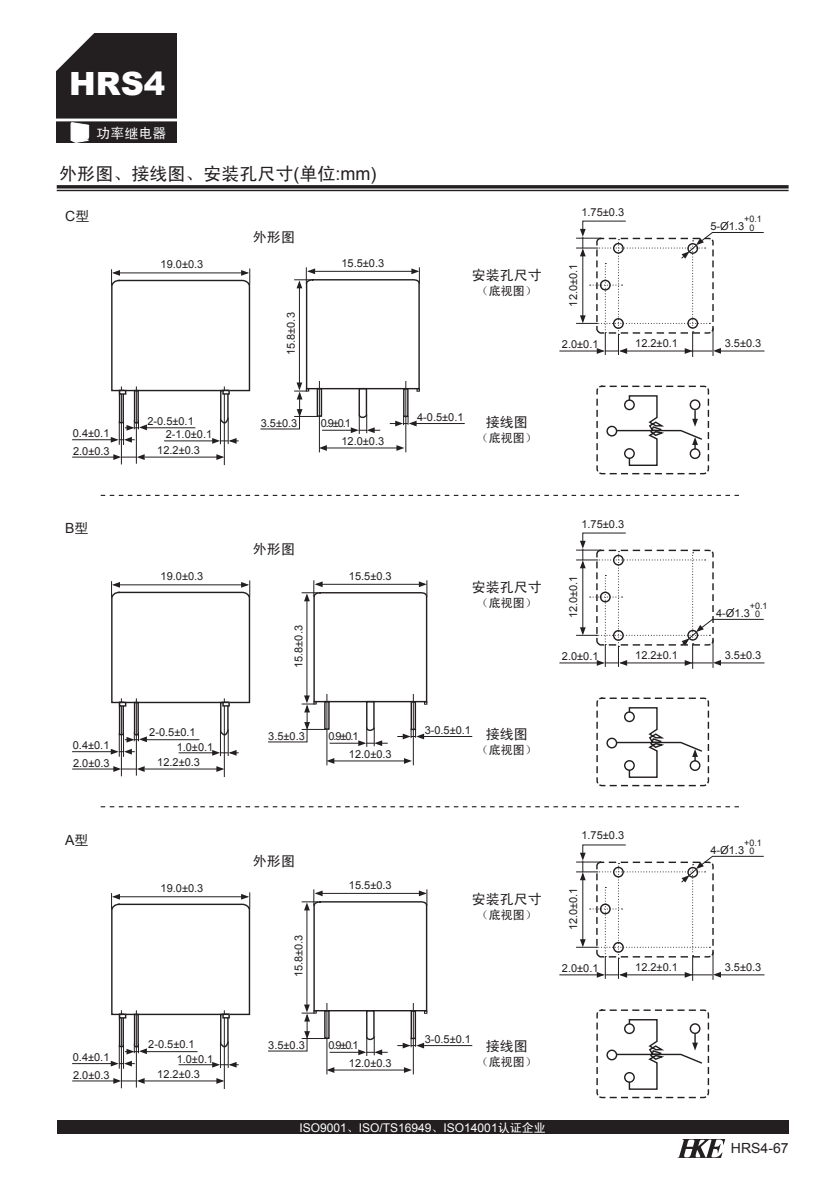
<style>
.page{position:relative;width:834px;height:1191px;background:#fff}
.page>*{position:absolute;margin:0;border:0;box-sizing:border-box;transform-origin:0 0}
.t1{font:900 32px "Arial";color:#fff}
.t2{font:18px "Sim Hei";color:#231f20}
.t3{font:14px "Sim Hei";color:#231f20}
.t4{font:14px "Arial";color:#231f20}
.t5{font:14px "Sim Hei";color:#fff}
.t6{font:12px "Arial";color:#fff}
.t7{font:12px "Sim Hei";color:#231f20}
.t8{font:11px/18.2px "Arial";color:#231f20}
.t9{font:9px/8.6px "Arial";color:#231f20;text-align:center}
.s1{font-family:"Arial"}
.s2{font-family:"Sim Hei"}
</style>
<div class="page">
<svg style="left:101px;top:495px;width:637px;height:1px"></svg>
<svg style="left:101px;top:806px;width:637px;height:1px"></svg>
<hr style="left:57px;top:185px;width:731px;height:3px;background:#231f20">
<hr style="left:57px;top:190px;width:731px;height:1px;background:#231f20">
<svg style="left:596px;top:385px;width:113px;height:90px"></svg>
<hr style="left:121px;top:387px;width:1px;height:77px;background:#231f20">
<hr style="left:136px;top:387px;width:1px;height:76px;background:#231f20">
<hr style="left:224px;top:387px;width:1px;height:77px;background:#231f20">
<hr style="left:73px;top:439px;width:43px;height:1px;background:#231f20">
<hr style="left:73px;top:457px;width:40px;height:1px;background:#231f20">
<hr style="left:145px;top:457px;width:77px;height:1px;background:#231f20">
<svg style="left:216px;top:454px;width:8px;height:6px"></svg>
<svg style="left:113px;top:454px;width:32px;height:6px"></svg>
<svg style="left:110px;top:269px;width:141px;height:175px"></svg>
<hr style="left:319px;top:381px;width:1px;height:71px;background:#231f20">
<hr style="left:405px;top:381px;width:1px;height:71px;background:#231f20">
<hr style="left:325px;top:447px;width:72px;height:1px;background:#231f20">
<hr style="left:415px;top:423px;width:49px;height:1px;background:#231f20">
<svg style="left:396px;top:445px;width:8px;height:6px"></svg>
<svg style="left:319px;top:445px;width:8px;height:6px"></svg>
<svg style="left:260px;top:268px;width:160px;height:165px"></svg>
<hr style="left:559px;top:350px;width:43px;height:1px;background:#231f20">
<svg style="left:576px;top:220px;width:188px;height:136px"></svg>
<div style="left:57px;top:34px;width:120px;height:109px;background:#231f20"></div>
<hr style="left:54px;top:119px;width:125px;height:2px;background:#fff">
<svg style="left:56px;top:33px;width:116px;height:110px"></svg>
<svg style="left:596px;top:697px;width:113px;height:90px"></svg>
<hr style="left:559px;top:662px;width:43px;height:1px;background:#231f20">
<svg style="left:596px;top:1009px;width:113px;height:90px"></svg>
<hr style="left:559px;top:974px;width:43px;height:1px;background:#231f20">
<svg style="left:576px;top:844px;width:188px;height:136px"></svg>
<div style="left:57px;top:1120px;width:731px;height:14px;background:#231f20"></div>
<svg style="left:679px;top:1139px;width:46px;height:18px"></svg>
<svg style="left:576px;top:532px;width:188px;height:136px"></svg>
<hr style="left:121px;top:699px;width:1px;height:77px;background:#231f20">
<hr style="left:136px;top:699px;width:1px;height:76px;background:#231f20">
<hr style="left:224px;top:699px;width:1px;height:77px;background:#231f20">
<hr style="left:73px;top:751px;width:43px;height:1px;background:#231f20">
<hr style="left:73px;top:768px;width:40px;height:1px;background:#231f20">
<hr style="left:145px;top:768px;width:77px;height:1px;background:#231f20">
<svg style="left:216px;top:766px;width:8px;height:6px"></svg>
<svg style="left:113px;top:766px;width:32px;height:6px"></svg>
<svg style="left:110px;top:581px;width:141px;height:175px"></svg>
<hr style="left:326px;top:694px;width:1px;height:71px;background:#231f20">
<hr style="left:413px;top:694px;width:1px;height:71px;background:#231f20">
<hr style="left:332px;top:760px;width:73px;height:1px;background:#231f20">
<hr style="left:422px;top:736px;width:49px;height:1px;background:#231f20">
<svg style="left:404px;top:758px;width:8px;height:6px"></svg>
<svg style="left:326px;top:758px;width:8px;height:6px"></svg>
<svg style="left:268px;top:581px;width:160px;height:165px"></svg>
<hr style="left:121px;top:1010px;width:1px;height:77px;background:#231f20">
<hr style="left:136px;top:1010px;width:1px;height:77px;background:#231f20">
<hr style="left:224px;top:1010px;width:1px;height:78px;background:#231f20">
<hr style="left:73px;top:1063px;width:43px;height:1px;background:#231f20">
<hr style="left:73px;top:1080px;width:40px;height:1px;background:#231f20">
<hr style="left:145px;top:1080px;width:77px;height:1px;background:#231f20">
<svg style="left:216px;top:1078px;width:8px;height:5px"></svg>
<svg style="left:113px;top:1078px;width:32px;height:5px"></svg>
<svg style="left:110px;top:893px;width:141px;height:175px"></svg>
<hr style="left:326px;top:1003px;width:1px;height:71px;background:#231f20">
<hr style="left:413px;top:1003px;width:1px;height:71px;background:#231f20">
<hr style="left:332px;top:1069px;width:73px;height:1px;background:#231f20">
<hr style="left:422px;top:1045px;width:49px;height:1px;background:#231f20">
<svg style="left:404px;top:1067px;width:8px;height:6px"></svg>
<svg style="left:326px;top:1067px;width:8px;height:6px"></svg>
<svg style="left:268px;top:890px;width:160px;height:165px"></svg>
<h1 class="t1" style="left:69px;top:60px;width:97px">HRS4</h1>
<p class="t5" style="left:96px;top:126px;width:72px">功率继电器</p>
<h2 class="t2" style="left:59px;top:164px;width:318px">外形图、接线图、安装孔尺寸<span class="s1">(</span>单位<span class="s1">:mm)</span></h2>
<p class="t4" style="left:65px;top:207px;width:26px">C<span class="s2">型</span></p>
<p class="t8" style="left:161px;top:255px;width:44px">19.0±0.3</p>
<p class="t8" style="left:147px;top:412px;width:48px">2-0.5±0.1</p>
<p class="t8" style="left:73px;top:424px;width:38px">0.4±0.1</p>
<p class="t8" style="left:166px;top:425px;width:48px">2-1.0±0.1</p>
<p class="t8" style="left:73px;top:442px;width:38px">2.0±0.3</p>
<p class="t8" style="left:157px;top:441px;width:44px">12.2±0.3</p>
<p class="t4" style="left:65px;top:518px;width:25px">B<span class="s2">型</span></p>
<p class="t8" style="left:161px;top:567px;width:44px">19.0±0.3</p>
<p class="t8" style="left:149px;top:723px;width:48px">2-0.5±0.1</p>
<p class="t8" style="left:73px;top:736px;width:38px">0.4±0.1</p>
<p class="t8" style="left:177px;top:738px;width:38px">1.0±0.1</p>
<p class="t8" style="left:73px;top:754px;width:38px">2.0±0.3</p>
<p class="t8" style="left:157px;top:753px;width:44px">12.2±0.3</p>
<p class="t3" style="left:253px;top:230px;width:44px">外形图</p>
<p class="t8" style="left:282px;top:355px;width:44px;rotate:-90deg">15.8±0.3</p>
<p class="t8" style="left:341px;top:254px;width:44px">15.5±0.3</p>
<p class="t8" style="left:261px;top:414px;width:38px">3.5±0.3</p>
<p class="t8" style="left:341px;top:414px;width:44px;text-indent:-20px">0.9±0.1<br>12.0±0.3</p>
<p class="t3" style="left:253px;top:541px;width:44px">外形图</p>
<p class="t8" style="left:289px;top:668px;width:44px;rotate:-90deg">15.8±0.3</p>
<p class="t8" style="left:349px;top:567px;width:44px">15.5±0.3</p>
<p class="t8" style="left:268px;top:727px;width:38px">3.5±0.3</p>
<p class="t8" style="left:349px;top:727px;width:44px;text-indent:-20px">0.9±0.1<br>12.0±0.3</p>
<p class="t3" style="left:471px;top:268px;width:71px">安装孔尺寸</p>
<p class="t7" style="left:476px;top:284px;width:61px">（底视图）</p>
<p class="t8" style="left:581px;top:203px;width:44px">1.75±0.3</p>
<p class="t8" style="left:564px;top:306px;width:44px;rotate:-90deg">12.0±0.1</p>
<p class="t9" style="left:744px;top:214px;width:19px">+0.1<br>0</p>
<p class="t8" style="left:710px;top:217px;width:35px">5-O1.3</p>
<p class="t8" style="left:561px;top:335px;width:38px">2.0±0.1</p>
<p class="t8" style="left:635px;top:334px;width:44px">12.2±0.1</p>
<p class="t8" style="left:724px;top:334px;width:38px">3.5±0.3</p>
<p class="t8" style="left:417px;top:408px;width:48px">4-0.5±0.1</p>
<p class="t3" style="left:485px;top:415px;width:43px">接线图</p>
<p class="t7" style="left:476px;top:431px;width:61px">（底视图）</p>
<p class="t3" style="left:471px;top:580px;width:71px">安装孔尺寸</p>
<p class="t7" style="left:476px;top:596px;width:61px">（底视图）</p>
<p class="t8" style="left:581px;top:514px;width:44px">1.75±0.3</p>
<p class="t8" style="left:564px;top:618px;width:44px;rotate:-90deg">12.0±0.1</p>
<p class="t8" style="left:716px;top:604px;width:35px">4-O1.3</p>
<p class="t9" style="left:749px;top:601px;width:19px">+0.1<br>0</p>
<p class="t8" style="left:561px;top:647px;width:38px">2.0±0.1</p>
<p class="t8" style="left:635px;top:646px;width:44px">12.2±0.1</p>
<p class="t8" style="left:724px;top:646px;width:38px">3.5±0.3</p>
<p class="t8" style="left:424px;top:720px;width:48px">3-0.5±0.1</p>
<p class="t3" style="left:485px;top:727px;width:43px">接线图</p>
<p class="t7" style="left:476px;top:743px;width:61px">（底视图）</p>
<p class="t4" style="left:65px;top:830px;width:25px">A<span class="s2">型</span></p>
<p class="t3" style="left:253px;top:853px;width:44px">外形图</p>
<p class="t8" style="left:581px;top:826px;width:44px">1.75±0.3</p>
<p class="t9" style="left:744px;top:838px;width:19px">+0.1<br>0</p>
<p class="t8" style="left:710px;top:841px;width:35px">4-O1.3</p>
<p class="t8" style="left:161px;top:879px;width:44px">19.0±0.3</p>
<p class="t8" style="left:349px;top:876px;width:44px">15.5±0.3</p>
<p class="t3" style="left:471px;top:891px;width:71px">安装孔尺寸</p>
<p class="t7" style="left:476px;top:908px;width:61px">（底视图）</p>
<p class="t8" style="left:564px;top:930px;width:44px;rotate:-90deg">12.0±0.1</p>
<p class="t8" style="left:289px;top:977px;width:44px;rotate:-90deg">15.8±0.3</p>
<p class="t8" style="left:561px;top:959px;width:38px">2.0±0.1</p>
<p class="t8" style="left:635px;top:958px;width:44px">12.2±0.1</p>
<p class="t8" style="left:724px;top:958px;width:38px">3.5±0.3</p>
<p class="t8" style="left:148px;top:1035px;width:48px">2-0.5±0.1</p>
<p class="t8" style="left:73px;top:1048px;width:38px">0.4±0.1</p>
<p class="t8" style="left:177px;top:1049px;width:38px">1.0±0.1</p>
<p class="t8" style="left:73px;top:1065px;width:38px">2.0±0.3</p>
<p class="t8" style="left:157px;top:1065px;width:44px">12.2±0.3</p>
<p class="t8" style="left:268px;top:1036px;width:38px">3.5±0.3</p>
<p class="t8" style="left:349px;top:1036px;width:44px;text-indent:-20px">0.9±0.1<br>12.0±0.3</p>
<p class="t8" style="left:424px;top:1029px;width:48px">3-0.5±0.1</p>
<p class="t3" style="left:485px;top:1038px;width:43px">接线图</p>
<p class="t7" style="left:476px;top:1055px;width:61px">（底视图）</p>
<p class="t6" style="left:299px;top:1119px;width:248px">ISO9001<span class="s2">、</span>ISO/TS16949<span class="s2">、</span>ISO14001<span class="s2">认证企业</span></p>
<p class="t4" style="left:730px;top:1138px;width:59px">HRS4-67</p>
</div>
